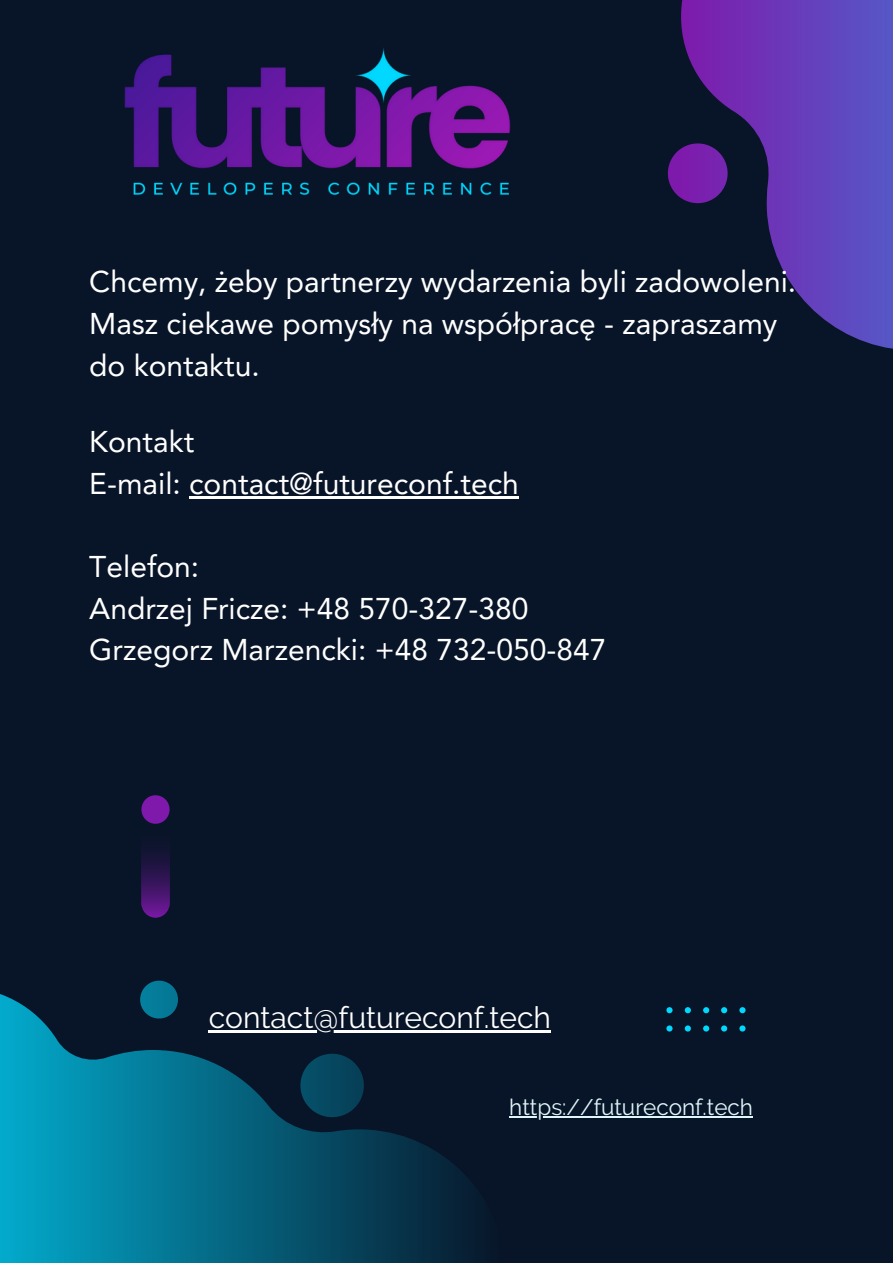
<style>
.page{position:relative;width:893px;height:1264px;background:#fff}
.page>*{position:absolute;margin:0;border:0;box-sizing:border-box;transform-origin:0 0}
.t1{font:30px/41.5px "Avenir LT Pro";color:#fff}
.t2{font:30px "Raleway";color:#fff}
.t3{font:22.5px "Raleway";color:#def7fa}
</style>
<div class="page">
<div style="left:0;top:0;width:892px;height:1262px;background:#081427"></div>
<svg style="left:0;top:994px;width:509px;height:268px"></svg>
<svg style="left:300px;top:1053px;width:64px;height:64px"></svg>
<svg style="left:140px;top:980px;width:38px;height:38px"></svg>
<svg style="left:681px;top:0;width:211px;height:349px"></svg>
<svg style="left:667px;top:143px;width:60px;height:60px"></svg>
<svg style="left:141px;top:795px;width:28px;height:122px"></svg>
<svg style="left:666px;top:1007px;width:80px;height:25px"></svg>
<img style="left:125px;top:48px;width:385px;height:147px">
<hr style="left:509px;top:1116px;width:244px;height:1px;background:#def7fa">
<hr style="left:209px;top:1030px;width:342px;height:2px;background:#fff">
<hr style="left:189px;top:496px;width:330px;height:2px;background:#fff">
<p class="t1" style="left:89px;top:264px;width:708px">Chcemy, żeby partnerzy wydarzenia byli zadowoleni.<br>Masz ciekawe pomysły na współpracę - zapraszamy do kontaktu.</p>
<p class="t1" style="left:89px;top:423px;width:106px">Kontakt</p>
<p class="t1" style="left:89px;top:465px;width:431px">E-mail: contact@futureconf.tech</p>
<p class="t1" style="left:89px;top:548px;width:111px">Telefon:</p>
<p class="t1" style="left:89px;top:590px;width:441px">Andrzej Fricze: +48 570-327-380</p>
<p class="t1" style="left:89px;top:631px;width:518px">Grzegorz Marzencki: +48 732-050-847</p>
<p class="t2" style="left:209px;top:999px;width:344px">contact@futureconf.tech</p>
<p class="t3" style="left:509px;top:1094px;width:245px">https://futureconf.tech</p>
</div>
